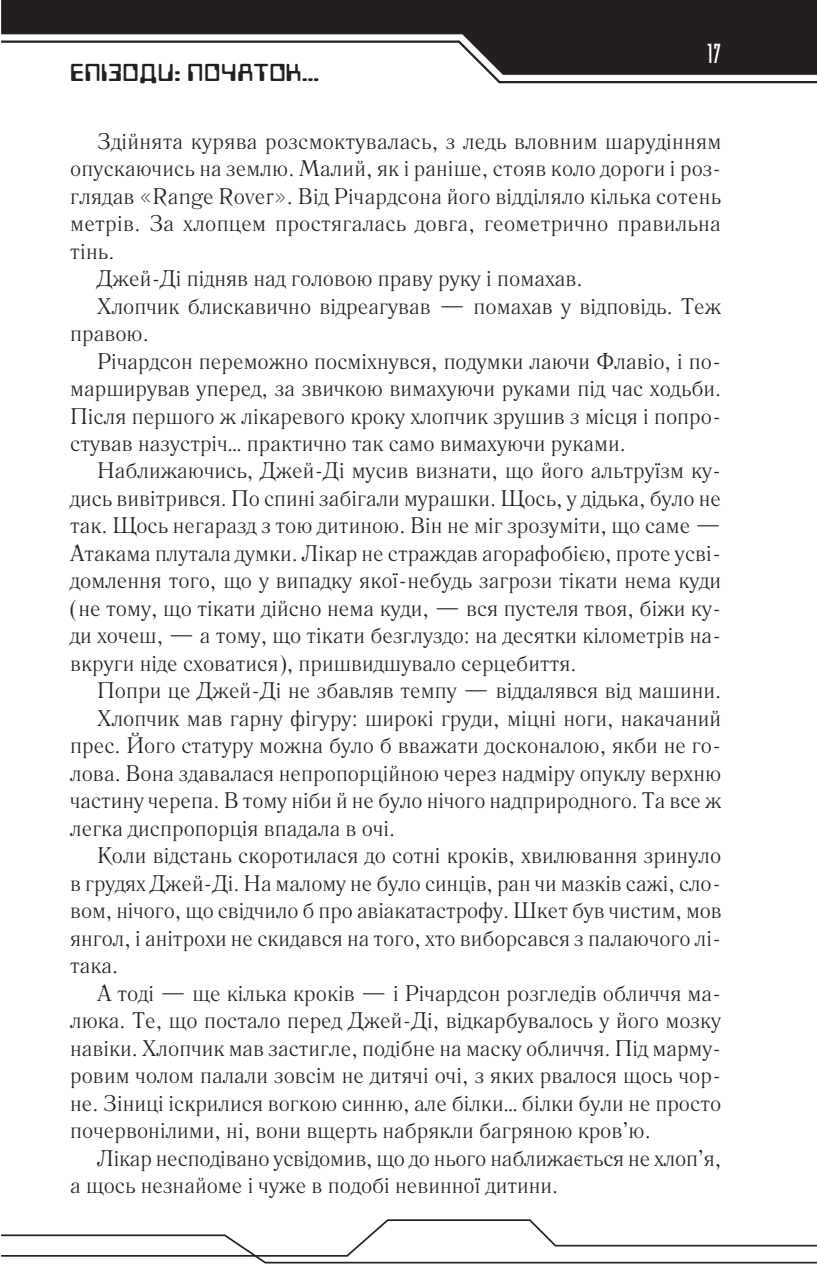
<style>
.page{position:relative;width:817px;height:1276px;background:#fff}
.page>*{position:absolute;margin:0;border:0;box-sizing:border-box;transform-origin:0 0}
.t1{font:27px "Techno 28";color:#231f20}
.t2{font:27px "Industry TM";color:#fff}
.MainText{font:22.5px/27.4px "Literaturnaya";color:#231f20;text-align:justify}
</style>
<div class="page">
<svg style="left:1px;top:0;width:815px;height:39px;background:#322e2f"></svg>
<svg style="left:1px;top:1219px;width:815px;height:45px"></svg>
<svg style="left:1px;top:39px;width:815px;height:45px"></svg>
<p class="t1" style="left:70px;top:60px;width:30px">Епізоди</p>
<p class="t1" style="left:174px;top:60px;width:31px">: початок</p>
<p class="t1" style="left:302px;top:60px;width:19px">…</p>
<p class="t2" style="left:706px;top:39px;width:16px">17</p>
<p class="MainText" style="left:70px;top:128px;width:652px;text-indent:27px">Здійнята курява розсмоктувалась, з ледь вловним шарудінням опускаючись на землю. Малий, як і раніше, стояв коло дороги і роз&shy;глядав «Range Rover». Від Річардсона його відділяло кілька сотень метрів. За хлопцем простягалась довга, геометрично правильна тінь.</p>
<p class="MainText" style="left:97px;top:265px;width:487px">Джей-Ді підняв над головою праву руку і помахав.</p>
<p class="MainText" style="left:70px;top:293px;width:652px;text-indent:27px">Хлопчик блискавично відреагував — помахав у відповідь. Теж правою.</p>
<p class="MainText" style="left:70px;top:348px;width:652px;text-indent:27px">Річардсон переможно посміхнувся, подумки лаючи Флавіо, і по&shy;марширував уперед, за звичкою вимахуючи руками під час ходьби.<br>Після першого ж лікаревого кроку хлопчик зрушив з місця і попро&shy;стував назустріч… практично так само вимахуючи руками.</p>
<p class="MainText" style="left:70px;top:457px;width:652px;text-indent:27px">Наближаючись, Джей-Ді мусив визнати, що його альтруїзм ку&shy;дись вивітрився. По спині забігали мурашки. Щось, у дідька, було не так. Щось негаразд з тою дитиною. Він не міг зрозуміти, що саме — Атакама плутала думки. Лікар не страждав агорафобією, проте усві&shy;домлення того, що у випадку якої-небудь загрози тікати нема куди (не тому, що тікати дійсно нема куди, — вся пустеля твоя, біжи ку&shy;ди хочеш, — а тому, що тікати безглуздо: на десятки кілометрів на&shy;вкруги ніде сховатися), пришвидшувало серцебиття.</p>
<p class="MainText" style="left:97px;top:677px;width:625px">Попри це Джей-Ді не збавляв темпу — віддалявся від машини.</p>
<p class="MainText" style="left:70px;top:705px;width:652px;text-indent:27px">Хлопчик мав гарну фігуру: широкі груди, міцні ноги, накачаний прес. Його статуру можна було б вважати досконалою, якби не го&shy;лова. Вона здавалася непропорційною через надміру опуклу верхню частину черепа. В тому ніби й не було нічого надприродного. Та все ж легка диспропорція впадала в очі.</p>
<p class="MainText" style="left:70px;top:842px;width:653px;text-indent:27px">Коли відстань скоротилася до сотні кроків, хвилювання зринуло в грудях Джей-Ді. На малому не було синців, ран чи мазків сажі, сло&shy;вом, нічого, що свідчило б про авіакатастрофу. Шкет був чистим, мов янгол, і анітрохи не скидався на того, хто виборсався з палаючого лі&shy;така.</p>
<p class="MainText" style="left:70px;top:979px;width:652px;text-indent:27px">А тоді — ще кілька кроків — і Річардсон розгледів обличчя ма&shy;люка. Те, що постало перед Джей-Ді, відкарбувалось у його мозку навіки. Хлопчик мав застигле, подібне на маску обличчя. Під марму&shy;ровим чолом палали зовсім не дитячі очі, з яких рвалося щось чор&shy;не. Зіниці іскрилися вогкою синню, але білки… білки були не просто почервонілими, ні, вони вщерть набрякли багряною кров’ю.</p>
<p class="MainText" style="left:70px;top:1144px;width:652px;text-indent:27px">Лікар несподівано усвідомив, що до нього наближається не хлоп’я, а щось незнайоме і чуже в подобі невинної дитини.</p>
</div>
